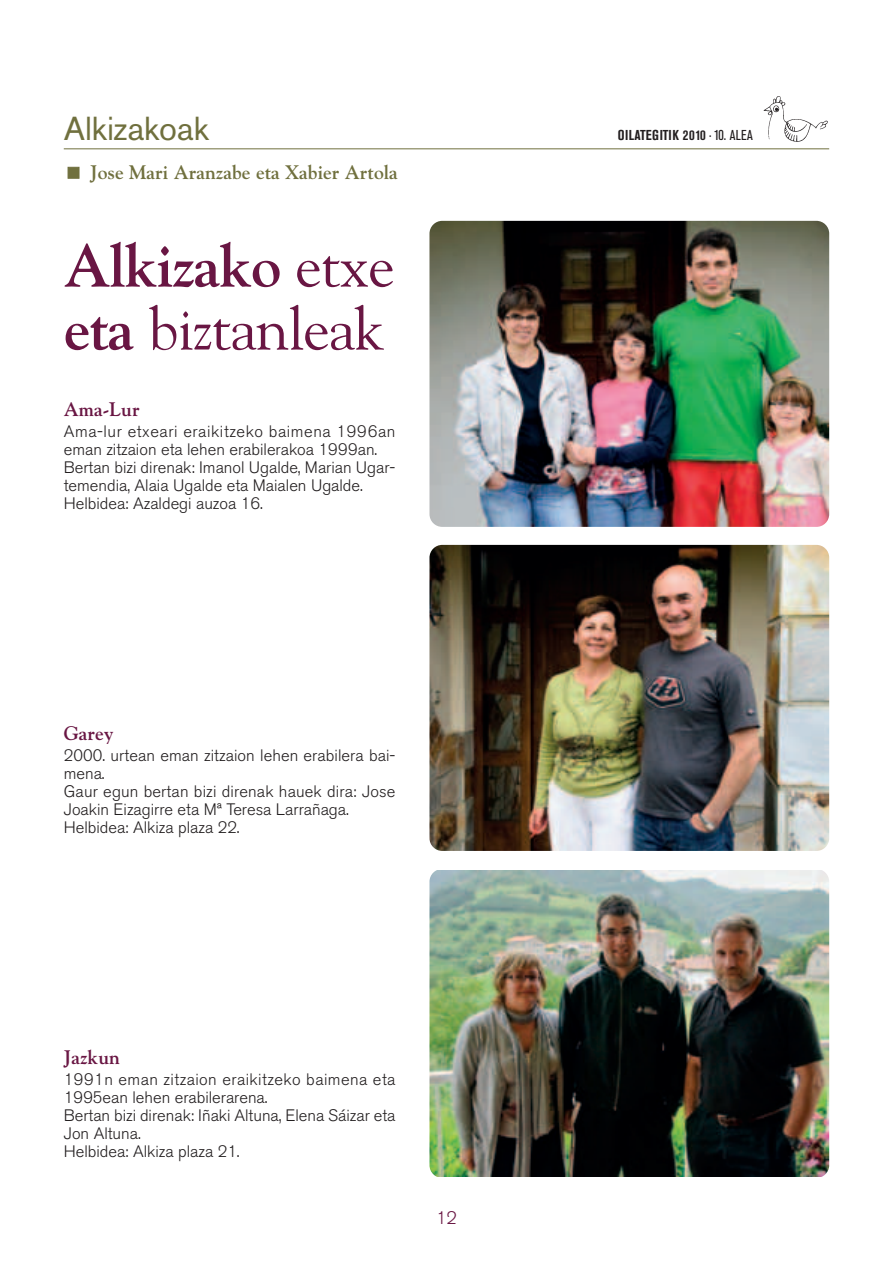
<style>
.page{position:relative;width:893px;height:1263px;background:#fff}
.page>*{position:absolute;margin:0;border:0;box-sizing:border-box;transform-origin:0 0}
.t1{font:60px/63px "Goudy";letter-spacing:-.02em;color:#691643}
.t2{font:33px "Akzidenz Grotesk BE";color:#70703e}
.t3{font:700 19.5px "Goudy";color:#70703e}
.t4{font:700 19.5px "Goudy";color:#691643}
.t5{font:300 18px "Akzidenz Grotesk BE";color:#691643}
.t6{font:300 16.5px/18px "Akzidenz Grotesk BE";color:#231f20}
.t7{font:700 condensed 14.25px "Akzidenz Grotesk BE";letter-spacing:.035em;color:#231f20}
.s1{font-weight:700}
.s2{font-weight:400}
</style>
<div class="page">
<hr style="left:64px;top:148px;width:765px;height:1px;background:#70703e">
<img style="left:763px;top:97px;width:64px;height:45px">
<img style="left:429px;top:870px;width:400px;height:306px">
<img style="left:429px;top:545px;width:400px;height:306px;border-radius:13px">
<img style="left:429px;top:221px;width:400px;height:306px;border-radius:13px">
<h2 class="t2" style="left:64px;top:117px;width:147px">Alkizakoak</h2>
<p class="t3" style="left:90px;top:164px;width:309px">Jose Mari Aranzabe eta Xabier Artola</p>
<h1 class="t1" style="left:64px;top:239px;width:333px"><span class="s1">Alkizako</span> etxe <span class="s1">eta</span> biztanleak</h1>
<p class="t4" style="left:64px;top:401px;width:77px">Ama-Lur</p>
<p class="t6" style="left:64px;top:424px;width:333px">Ama-lur etxeari eraikitzeko baimena 1996an eman zitzaion eta lehen erabilerakoa 1999an.<br>Bertan bizi direnak: Imanol Ugalde, Marian Ugar&shy;temendia, Alaia Ugalde eta Maialen Ugalde.<br>Helbidea: Azaldegi auzoa 16.</p>
<p class="t4" style="left:64px;top:725px;width:51px">Garey</p>
<p class="t6" style="left:64px;top:748px;width:333px">2000. urtean eman zitzaion lehen erabilera bai&shy;mena.<br>Gaur egun bertan bizi direnak hauek dira: Jose Joakin Eizagirre eta Mª Teresa Larrañaga.<br>Helbidea: Alkiza plaza 22.</p>
<p class="t4" style="left:64px;top:1049px;width:58px">Jazkun</p>
<p class="t6" style="left:64px;top:1072px;width:333px">1991n eman zitzaion eraikitzeko baimena eta 1995ean lehen erabilerarena.<br>Bertan bizi direnak: Iñaki Altuna, Elena Sáizar eta Jon Altuna.<br>Helbidea: Alkiza plaza 21.</p>
<p class="t5" style="left:436px;top:1211px;width:22px">12</p>
<p class="t7" style="left:618px;top:130px;width:136px">OILATEGITIK 2010 <span class="s2">· 10. ALEA</span></p>
</div>
